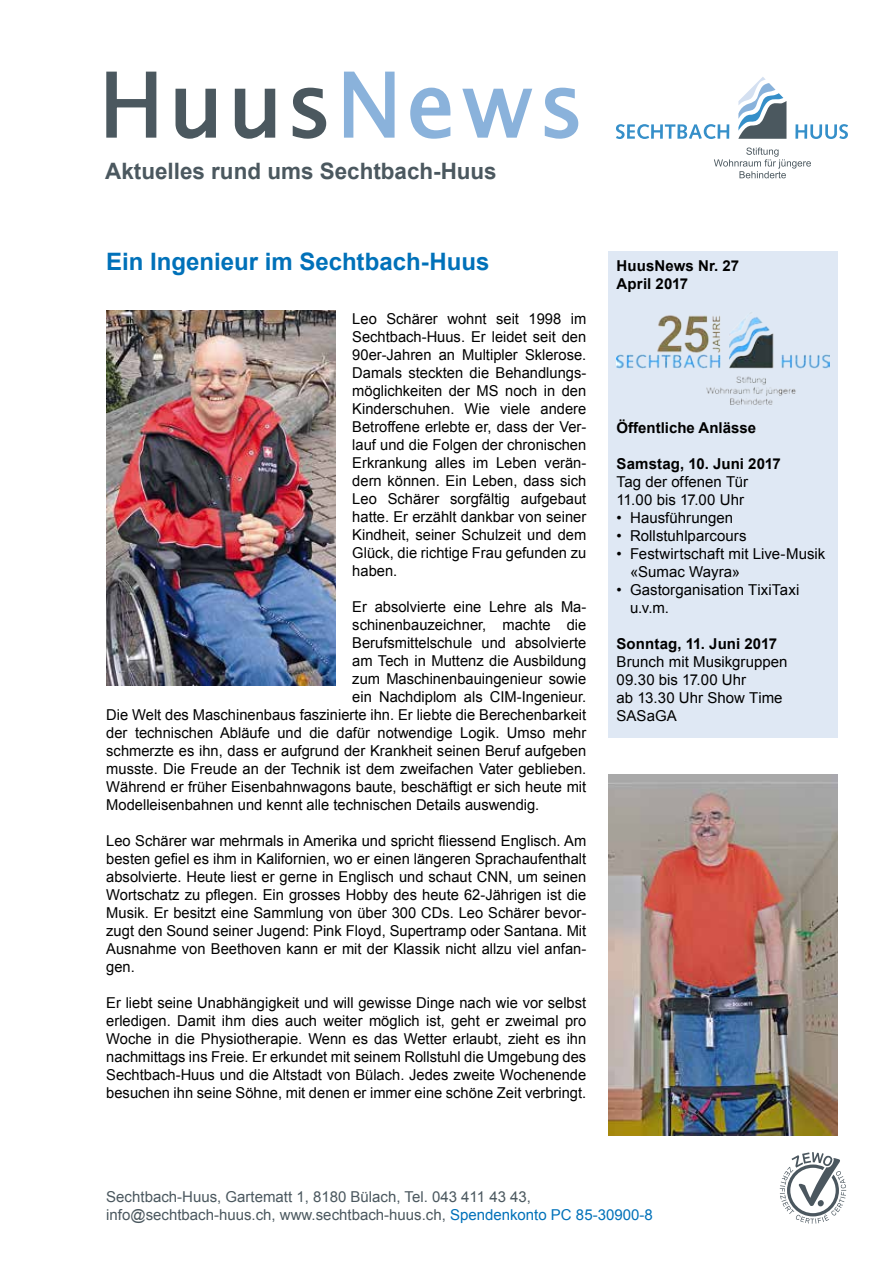
<style>
.page{position:relative;width:893px;height:1263px;background:#fff}
.page>*{position:absolute;margin:0;border:0;box-sizing:border-box;transform-origin:0 0}
.t1{font:700 24px "Arial";color:#0071b9}
.t2{font:700 22.65px "Arial";color:#4b585f}
.t3{font:15px/18px "Arial";color:#000}
.t4{font:15px/18px "Arial";color:#4b585f}
.t5{font:700 15px/18px "Arial";letter-spacing:.005em;color:#000}
.s1{color:#0071b9}
</style>
<div class="page">
<svg style="left:106px;top:72px;width:51px;height:66px"></svg>
<svg style="left:175px;top:88px;width:41px;height:51px"></svg>
<svg style="left:234px;top:88px;width:42px;height:51px"></svg>
<svg style="left:292px;top:87px;width:35px;height:52px"></svg>
<svg style="left:344px;top:72px;width:51px;height:66px"></svg>
<svg style="left:410px;top:87px;width:41px;height:52px"></svg>
<svg style="left:462px;top:88px;width:70px;height:50px"></svg>
<svg style="left:544px;top:87px;width:34px;height:52px"></svg>
<svg style="left:738px;top:77px;width:48px;height:62px"></svg>
<svg style="left:616px;top:124px;width:113px;height:15px"></svg>
<svg style="left:795px;top:124px;width:53px;height:15px"></svg>
<svg style="left:714px;top:148px;width:97px;height:30px"></svg>
<div style="left:608px;top:251px;width:230px;height:487px;background:#dfe8f4"></div>
<svg style="left:780px;top:1152px;width:66px;height:72px"></svg>
<img style="left:106px;top:311px;width:230px;height:374px">
<img style="left:608px;top:774px;width:230px;height:361px">
<img style="left:617px;top:312px;width:212px;height:93px">
<h2 class="t2" style="left:105px;top:159px;width:393px">Aktuelles rund ums Sechtbach-Huus</h2>
<h1 class="t1" style="left:106px;top:248px;width:385px">Ein Ingenieur im Sechtbach-Huus</h1>
<p class="t3" style="left:352px;top:310px;width:235px;text-align:justify">Leo Schärer wohnt seit 1998 im Sechtbach-Huus. Er leidet seit den 90er-Jahren an Multipler Sklerose.<br>Damals steckten die Behandlungs&shy;möglichkeiten der MS noch in den Kinderschuhen. Wie viele andere Betroffene erlebte er, dass der Ver&shy;lauf und die Folgen der chronischen Erkrankung alles im Leben verän&shy;dern können. Ein Leben, dass sich Leo Schärer sorgfältig aufgebaut hatte. Er erzählt dankbar von seiner Kindheit, seiner Schulzeit und dem Glück, die richtige Frau gefunden zu haben.</p>
<p class="t3" style="left:352px;top:598px;width:235px">Er absolvierte eine Lehre als Ma-</p>
<p class="t3" style="left:352px;top:616px;width:235px">schinenbauzeichner, machte die</p>
<p class="t3" style="left:352px;top:634px;width:235px">Berufsmittelschule und absolvierte</p>
<p class="t3" style="left:352px;top:652px;width:235px">am Tech in Muttenz die Ausbildung</p>
<p class="t3" style="left:352px;top:670px;width:235px">zum Maschinenbauingenieur sowie</p>
<p class="t3" style="left:352px;top:688px;width:235px">ein Nachdiplom als CIM-Ingenieur.</p>
<p class="t3" style="left:106px;top:706px;width:481px">Die Welt des Maschinenbaus faszinierte ihn. Er liebte die Berechenbarkeit</p>
<p class="t3" style="left:106px;top:724px;width:481px">der technischen Abläufe und die dafür notwendige Logik. Umso mehr</p>
<p class="t3" style="left:106px;top:742px;width:481px">schmerzte es ihn, dass er aufgrund der Krankheit seinen Beruf aufgeben</p>
<p class="t3" style="left:106px;top:760px;width:481px">musste. Die Freude an der Technik ist dem zweifachen Vater geblieben.</p>
<p class="t3" style="left:106px;top:778px;width:481px">Während er früher Eisenbahnwagons baute, beschäftigt er sich heute mit</p>
<p class="t3" style="left:106px;top:796px;width:435px">Modelleisenbahnen und kennt alle technischen Details auswendig.</p>
<p class="t3" style="left:106px;top:832px;width:482px;text-align:justify">Leo Schärer war mehrmals in Amerika und spricht fliessend Englisch. Am besten gefiel es ihm in Kalifornien, wo er einen längeren Sprachaufenthalt absolvierte. Heute liest er gerne in Englisch und schaut CNN, um seinen Wortschatz zu pflegen. Ein grosses Hobby des heute 62-Jährigen ist die Musik. Er besitzt eine Sammlung von über 300 CDs. Leo Schärer bevor&shy;zugt den Sound seiner Jugend: Pink Floyd, Supertramp oder Santana. Mit Ausnahme von Beethoven kann er mit der Klassik nicht allzu viel anfan&shy;gen.</p>
<p class="t3" style="left:106px;top:994px;width:481px;text-align:justify">Er liebt seine Unabhängigkeit und will gewisse Dinge nach wie vor selbst erledigen. Damit ihm dies auch weiter möglich ist, geht er zweimal pro Woche in die Physiotherapie. Wenn es das Wetter erlaubt, zieht es ihn nachmittags ins Freie. Er erkundet mit seinem Rollstuhl die Umgebung des Sechtbach-Huus und die Altstadt von Bülach. Jedes zweite Wochenende besuchen ihn seine Söhne, mit denen er immer eine schöne Zeit verbringt.</p>
<p class="t5" style="left:617px;top:256px;width:124px">HuusNews Nr. 27<br>April 2017</p>
<p class="t5" style="left:617px;top:418px;width:141px">Öffentliche Anlässe</p>
<p class="t5" style="left:617px;top:454px;width:166px">Samstag, 10. Juni 2017</p>
<p class="t3" style="left:617px;top:472px;width:133px">Tag der offenen Tür<br>11.00 bis 17.00 Uhr</p>
<p class="t3" style="left:617px;top:508px;width:118px">• Hausführungen</p>
<p class="t3" style="left:617px;top:526px;width:131px">• Rollstuhlparcours</p>
<p class="t3" style="left:630px;top:544px;width:197px;text-indent:-14px">• Festwirtschaft mit Live-Musik «Sumac Wayra»</p>
<p class="t3" style="left:630px;top:580px;width:171px;text-indent:-14px">• Gastorganisation TixiTaxi u.v.m.</p>
<p class="t5" style="left:617px;top:634px;width:162px">Sonntag, 11. Juni 2017</p>
<p class="t3" style="left:617px;top:652px;width:172px">Brunch mit Musikgruppen<br>09.30 bis 17.00 Uhr<br>ab 13.30 Uhr Show Time<br>SASaGA</p>
<p class="t4" style="left:106px;top:1188px;width:548px">Sechtbach-Huus, Gartematt 1, 8180 Bülach, Tel. 043 411 43 43, info@sechtbach-huus.ch, www.sechtbach-huus.ch, <span class="s1">Spendenkonto PC 85-30900-8</span></p>
</div>
